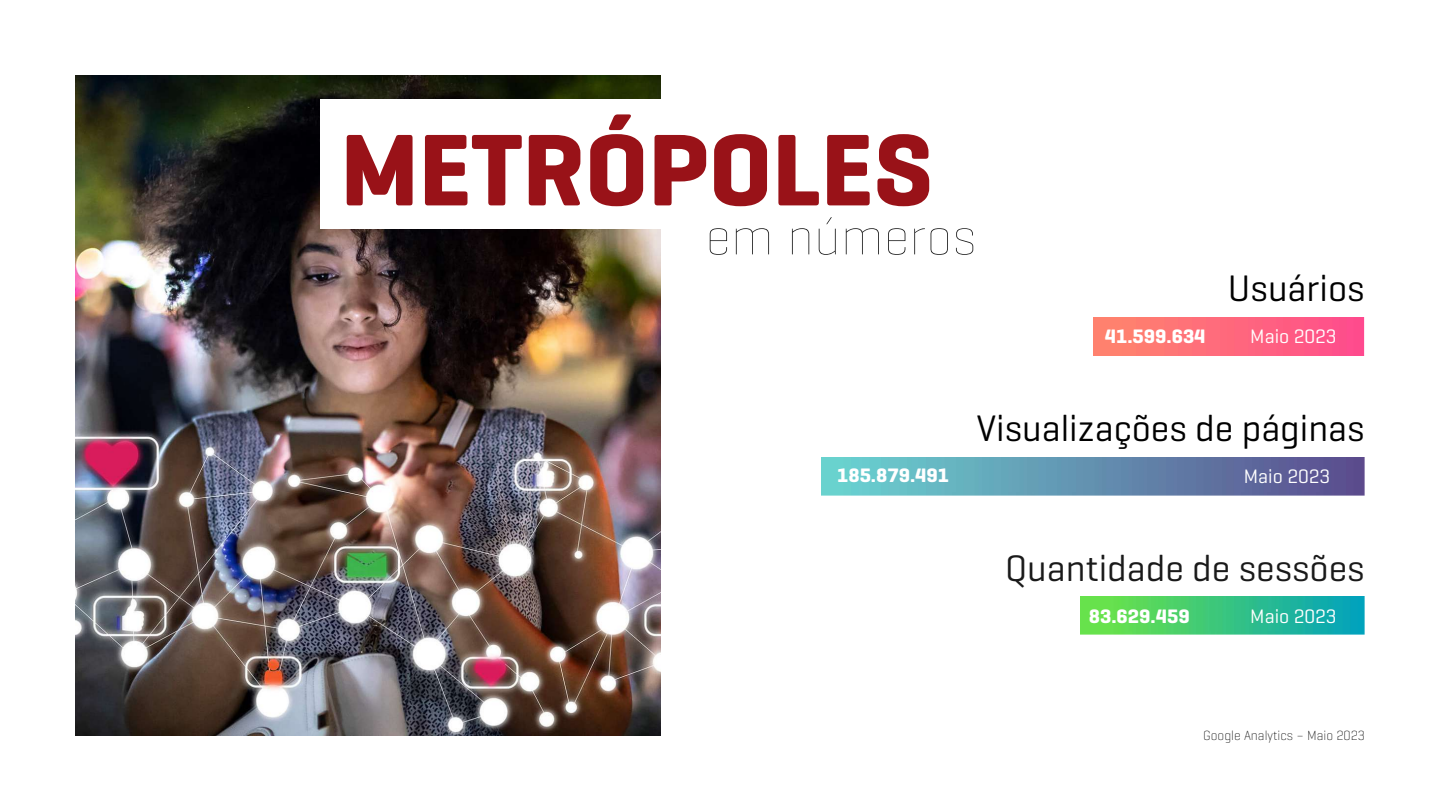
<style>
.page{position:relative;width:1440px;height:811px;background:#fff}
.page>*{position:absolute;margin:0;border:0;box-sizing:border-box;transform-origin:0 0}
.t1{font:700 103.5px "Geogrotesque";color:#991218}
.t2{font:100 52.5px "Geogrotesque";color:#1a1a1a}
.t3{font:37.5px "Geogrotesque";color:#000}
.t4{font:37.5px "Geogrotesque";color:#1a1a1a}
.t5{font:700 19.8px "Geogrotesque";color:#fff}
.t6{font:19.8px "Geogrotesque";color:#fff}
.t7{font:200 13.5px "Geogrotesque";color:#000}
</style>
<div class="page">
<img style="left:75px;top:75px;width:585px;height:660px">
<img style="left:822px;top:457px;width:543px;height:37px">
<img style="left:1081px;top:596px;width:284px;height:38px">
<img style="left:1093px;top:317px;width:272px;height:38px">
<div style="left:320px;top:100px;width:400px;height:129px;background:#fff"></div>
<h1 class="t1" style="left:341px;top:105px;width:594px">METRÓPOLES</h1>
<h2 class="t2" style="left:705px;top:203px;width:273px">em números</h2>
<h3 class="t3" style="left:1228px;top:265px;width:138px">Usuários</h3>
<p class="t5" style="left:1105px;top:324px;width:102px">41.599.634</p>
<p class="t6" style="left:1250px;top:324px;width:88px">Maio 2023</p>
<p class="t5" style="left:837px;top:463px;width:114px">185.879.491</p>
<h3 class="t3" style="left:976px;top:404px;width:390px">Visualizações de páginas</h3>
<p class="t6" style="left:1244px;top:463px;width:88px">Maio 2023</p>
<h3 class="t4" style="left:1005px;top:544px;width:361px">Quantidade de sessões</h3>
<p class="t5" style="left:1089px;top:603px;width:102px">83.629.459</p>
<p class="t6" style="left:1250px;top:603px;width:88px">Maio 2023</p>
<p class="t7" style="left:1203px;top:726px;width:163px">Google Analytics – Maio 2023</p>
</div>
